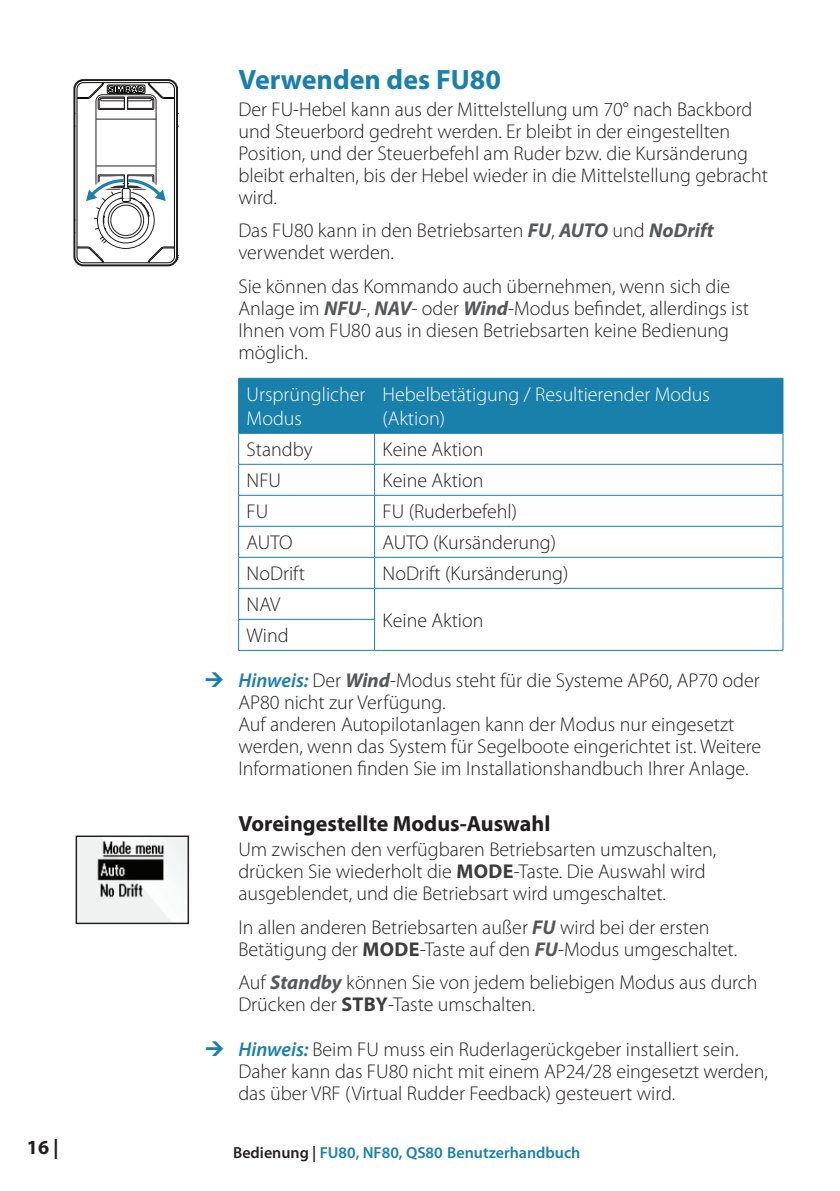
<style>
.page{position:relative;width:840px;height:1191px;background:#fff}
.page>*{position:absolute;margin:0;border:0;box-sizing:border-box;transform-origin:0 0}
.t1{font:700 28px "Myriad Pro";color:#1980ac}
.t2{font:700 22px "Myriad Pro";color:#231f20}
.t3{font:300 20px/22px "Myriad Pro";color:#231f20}
.t4{font:300 20px/24px "Myriad Pro";color:#fff}
.t5{font:700 20px "Myriad Pro";color:#231f20}
.t6{font:600 16px "Myriad Pro";color:#1980ac}
.s1{font-weight:700;font-style:italic;color:#57585a}
.s2{font-weight:600;font-style:italic;color:#1980ac}
.s3{font-weight:700;color:#3e3e3f}
.s4{color:#231f20}
</style>
<div class="page">
<div style="left:239px;top:379px;width:543px;height:54px;background:#1980ac"></div>
<hr style="left:238px;top:378px;width:1px;height:55px;background:#1980ac">
<hr style="left:238px;top:378px;width:136px;height:1px;background:#1980ac">
<hr style="left:238px;top:433px;width:136px;height:1px;background:#1980ac">
<hr style="left:374px;top:378px;width:1px;height:55px;background:#1980ac">
<hr style="left:782px;top:378px;width:1px;height:55px;background:#1980ac">
<hr style="left:374px;top:378px;width:408px;height:1px;background:#1980ac">
<hr style="left:374px;top:433px;width:408px;height:1px;background:#1980ac">
<hr style="left:238px;top:433px;width:1px;height:31px;background:#1980ac">
<hr style="left:374px;top:433px;width:1px;height:31px;background:#1980ac">
<hr style="left:782px;top:433px;width:1px;height:31px;background:#1980ac">
<hr style="left:238px;top:464px;width:1px;height:31px;background:#1980ac">
<hr style="left:238px;top:464px;width:136px;height:1px;background:#1980ac">
<hr style="left:374px;top:464px;width:1px;height:31px;background:#1980ac">
<hr style="left:782px;top:464px;width:1px;height:31px;background:#1980ac">
<hr style="left:374px;top:464px;width:408px;height:1px;background:#1980ac">
<hr style="left:238px;top:495px;width:1px;height:31px;background:#1980ac">
<hr style="left:238px;top:495px;width:136px;height:1px;background:#1980ac">
<hr style="left:374px;top:495px;width:1px;height:31px;background:#1980ac">
<hr style="left:782px;top:495px;width:1px;height:31px;background:#1980ac">
<hr style="left:374px;top:495px;width:408px;height:1px;background:#1980ac">
<hr style="left:238px;top:526px;width:1px;height:31px;background:#1980ac">
<hr style="left:238px;top:526px;width:136px;height:1px;background:#1980ac">
<hr style="left:374px;top:526px;width:1px;height:31px;background:#1980ac">
<hr style="left:782px;top:526px;width:1px;height:31px;background:#1980ac">
<hr style="left:374px;top:526px;width:408px;height:1px;background:#1980ac">
<hr style="left:238px;top:557px;width:1px;height:31px;background:#1980ac">
<hr style="left:238px;top:557px;width:136px;height:1px;background:#1980ac">
<hr style="left:374px;top:557px;width:1px;height:31px;background:#1980ac">
<hr style="left:782px;top:557px;width:1px;height:31px;background:#1980ac">
<hr style="left:374px;top:557px;width:408px;height:1px;background:#1980ac">
<hr style="left:238px;top:588px;width:1px;height:31px;background:#1980ac">
<hr style="left:238px;top:588px;width:136px;height:1px;background:#1980ac">
<hr style="left:374px;top:588px;width:1px;height:31px;background:#1980ac">
<hr style="left:782px;top:588px;width:1px;height:31px;background:#1980ac">
<hr style="left:782px;top:619px;width:1px;height:31px;background:#1980ac">
<hr style="left:374px;top:588px;width:408px;height:1px;background:#1980ac">
<hr style="left:374px;top:650px;width:408px;height:1px;background:#1980ac">
<hr style="left:238px;top:619px;width:1px;height:31px;background:#1980ac">
<hr style="left:374px;top:619px;width:1px;height:31px;background:#1980ac">
<hr style="left:238px;top:619px;width:136px;height:1px;background:#1980ac">
<hr style="left:238px;top:650px;width:136px;height:1px;background:#1980ac">
<div style="left:73px;top:79px;width:105px;height:187px;border:2px solid #211e1e;border-radius:9px"></div>
<div style="left:96px;top:94px;width:60px;height:95px;border:1px solid #211e1e;border-radius:6px"></div>
<svg style="left:74px;top:80px;width:104px;height:34px"></svg>
<hr style="left:96px;top:119px;width:60px;height:1px;background:#231f20">
<hr style="left:96px;top:166px;width:60px;height:1px;background:#231f20">
<svg style="left:74px;top:174px;width:104px;height:89px"></svg>
<img style="left:78px;top:837px;width:109px;height:85px">
<div style="left:76px;top:835px;width:113px;height:89px;border:1px solid #231f20"></div>
<h1 class="t1" style="left:238px;top:61px;width:264px">Verwenden des FU80</h1>
<p class="t3" style="left:238px;top:99px;width:531px">Der FU-Hebel kann aus der Mittelstellung um 70° nach Backbord und Steuerbord gedreht werden. Er bleibt in der eingestellten Position, und der Steuerbefehl am Ruder bzw. die Kursänderung bleibt erhalten, bis der Hebel wieder in die Mittelstellung gebracht wird.</p>
<p class="t3" style="left:238px;top:220px;width:477px">Das FU80 kann in den Betriebsarten <span class="s1">FU</span>, <span class="s1">AUTO</span> und <span class="s1">NoDrift </span>verwendet werden.</p>
<p class="t3" style="left:238px;top:275px;width:512px">Sie können das Kommando auch übernehmen, wenn sich die Anlage im <span class="s1">NFU</span>-, <span class="s1">NAV</span>- oder <span class="s1">Wind</span>-Modus befindet, allerdings ist Ihnen vom FU80 aus in diesen Betriebsarten keine Bedienung möglich.</p>
<p class="t4" style="left:246px;top:383px;width:120px">Ursprünglicher<br>Modus</p>
<p class="t4" style="left:382px;top:383px;width:329px">Hebelbetätigung / Resultierender Modus (Aktion)</p>
<p class="t3" style="left:246px;top:439px;width:67px">Standby</p>
<p class="t3" style="left:382px;top:439px;width:102px">Keine Aktion</p>
<p class="t3" style="left:246px;top:470px;width:36px">NFU</p>
<p class="t3" style="left:382px;top:470px;width:102px">Keine Aktion</p>
<p class="t3" style="left:246px;top:501px;width:23px">FU</p>
<p class="t3" style="left:382px;top:501px;width:136px">FU (Ruderbefehl)</p>
<p class="t3" style="left:246px;top:532px;width:47px">AUTO</p>
<p class="t3" style="left:382px;top:532px;width:175px">AUTO (Kursänderung)</p>
<p class="t3" style="left:246px;top:563px;width:60px">NoDrift</p>
<p class="t3" style="left:382px;top:563px;width:187px">NoDrift (Kursänderung)</p>
<p class="t3" style="left:246px;top:594px;width:35px">NAV</p>
<p class="t3" style="left:382px;top:609px;width:102px">Keine Aktion</p>
<p class="t3" style="left:246px;top:625px;width:43px">Wind</p>
<p class="t3" style="left:238px;top:670px;width:524px"><span class="s2">Hinweis:</span> Der <span class="s1">Wind</span>-Modus steht für die Systeme AP60, AP70 oder AP80 nicht zur Verfügung.<br>Auf anderen Autopilotanlagen kann der Modus nur eingesetzt werden, wenn das System für Segelboote eingerichtet ist. Weitere Informationen finden Sie im Installationshandbuch Ihrer Anlage.</p>
<p class="t2" style="left:238px;top:809px;width:313px">Voreingestellte Modus-Auswahl</p>
<p class="t3" style="left:238px;top:839px;width:479px">Um zwischen den verfügbaren Betriebsarten umzuschalten, drücken Sie wiederholt die <span class="s3">MODE</span>-Taste. Die Auswahl wird ausgeblendet, und die Betriebsart wird umgeschaltet.</p>
<p class="t3" style="left:238px;top:916px;width:500px">In allen anderen Betriebsarten außer <span class="s1">FU</span> wird bei der ersten<br>Betätigung der <span class="s3">MODE</span>-Taste auf den <span class="s1">FU</span>-Modus umgeschaltet.</p>
<p class="t3" style="left:238px;top:971px;width:520px">Auf <span class="s1">Standby</span> können Sie von jedem beliebigen Modus aus durch<br>Drücken der <span class="s3">STBY</span>-Taste umschalten.</p>
<p class="t3" style="left:238px;top:1038px;width:531px"><span class="s2">Hinweis:</span> Beim FU muss ein Ruderlagerückgeber installiert sein.<br>Daher kann das FU80 nicht mit einem AP24/28 eingesetzt werden, das über VRF (Virtual Rudder Feedback) gesteuert wird.</p>
<p class="t5" style="left:27px;top:1133px;width:33px">16 |</p>
<p class="t6" style="left:233px;top:1142px;width:348px"><span class="s4">Bedienung |</span> FU80, NF80, QS80 Benutzerhandbuch</p>
</div>
